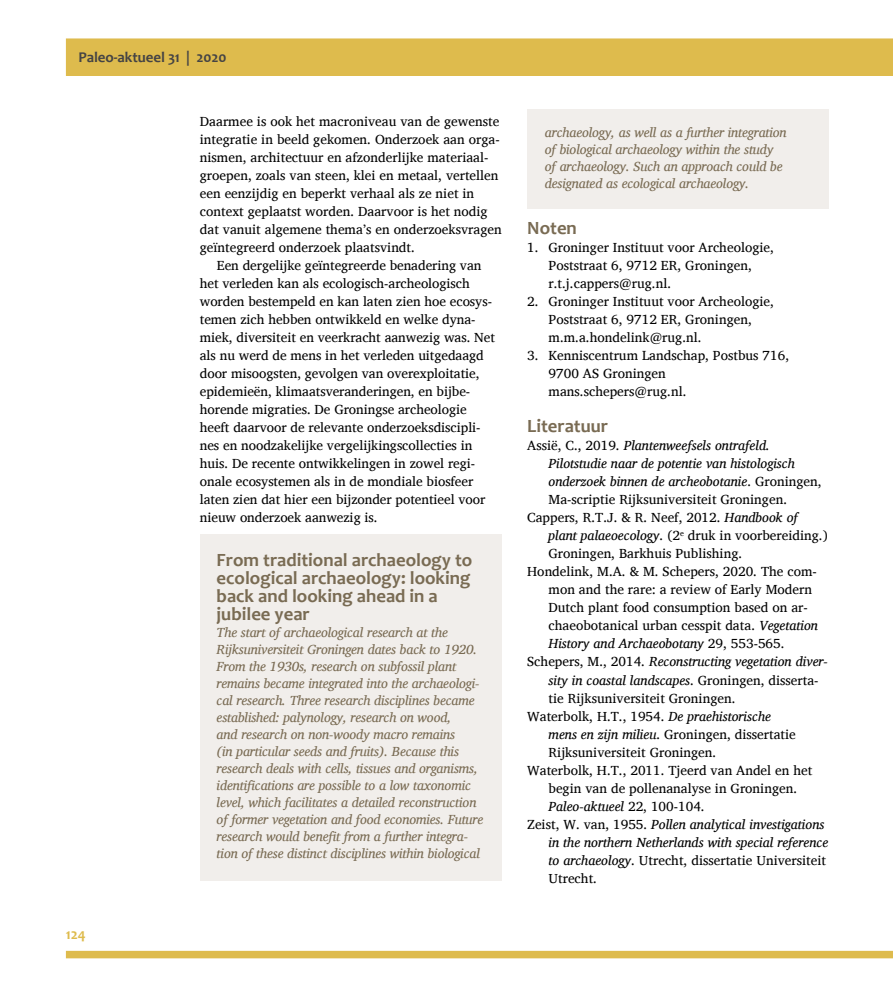
<style>
.page{position:relative;width:893px;height:1000px;background:#fff}
.page>*{position:absolute;margin:0;border:0;box-sizing:border-box;transform-origin:0 0}
.t1{font:700 18.75px/18px "Candara";color:#796b53}
.t2{font:700 15px "Candara";letter-spacing:-.005em;color:#454444}
.t3{font:700 15px "Candara";color:#debb4d}
.t4{font:13.5px/18px "Charis SIL";color:#000}
.t5{font:italic 13.5px/17px "Charis SIL";letter-spacing:-.01em;color:#796b53}
.t6{font:italic 13.5px "Charis SIL";color:#000}
.s1{font-style:normal}
.s2{font-style:italic}
</style>
<div class="page">
<div style="left:66px;top:38px;width:827px;height:38px;background:#debb4d"></div>
<div style="left:66px;top:950px;width:827px;height:8px;background:#debb4d"></div>
<div style="left:200px;top:534px;width:302px;height:346px;background:#f1eeeb"></div>
<div style="left:527px;top:110px;width:302px;height:99px;background:#f1eeeb"></div>
<p class="t2" style="left:79px;top:48px;width:149px">Paleo-aktueel 31 | 2020</p>
<p class="t4" style="left:200px;top:112px;width:301px">Daarmee is ook het macroniveau van de gewenste</p>
<p class="t4" style="left:200px;top:130px;width:301px">integratie in beeld gekomen. Onderzoek aan orga-</p>
<p class="t4" style="left:200px;top:148px;width:290px">nismen, architectuur en afzonderlijke materiaal-</p>
<p class="t4" style="left:200px;top:166px;width:300px">groepen, zoals van steen, klei en metaal, vertellen</p>
<p class="t4" style="left:200px;top:184px;width:276px">een eenzijdig en beperkt verhaal als ze niet in</p>
<p class="t4" style="left:200px;top:202px;width:289px">context geplaatst worden. Daarvoor is het nodig</p>
<p class="t4" style="left:200px;top:220px;width:303px">dat vanuit algemene thema’s en onderzoeksvragen</p>
<p class="t4" style="left:200px;top:238px;width:217px">geïntegreerd onderzoek plaatsvindt.</p>
<p class="t4" style="left:217px;top:256px;width:266px">Een dergelijke geïntegreerde benadering van</p>
<p class="t4" style="left:200px;top:274px;width:271px">het verleden kan als ecologisch-archeologisch</p>
<p class="t4" style="left:200px;top:292px;width:294px">worden bestempeld en kan laten zien hoe ecosys-</p>
<p class="t4" style="left:200px;top:310px;width:277px">temen zich hebben ontwikkeld en welke dyna-</p>
<p class="t4" style="left:200px;top:328px;width:297px">miek, diversiteit en veerkracht aanwezig was. Net</p>
<p class="t4" style="left:200px;top:346px;width:285px">als nu werd de mens in het verleden uitgedaagd</p>
<p class="t4" style="left:200px;top:364px;width:281px">door misoogsten, gevolgen van overexploitatie,</p>
<p class="t4" style="left:200px;top:382px;width:272px">epidemieën, klimaatsveranderingen, en bijbe-</p>
<p class="t4" style="left:200px;top:400px;width:268px">horende migraties. De Groningse archeologie</p>
<p class="t4" style="left:200px;top:418px;width:282px">heeft daarvoor de relevante onderzoeksdiscipli-</p>
<p class="t4" style="left:200px;top:436px;width:274px">nes en noodzakelijke vergelijkingscollecties in</p>
<p class="t4" style="left:200px;top:454px;width:277px">huis. De recente ontwikkelingen in zowel regi-</p>
<p class="t4" style="left:200px;top:472px;width:275px">onale ecosystemen als in de mondiale biosfeer</p>
<p class="t4" style="left:200px;top:490px;width:287px">laten zien dat hier een bijzonder potentieel voor</p>
<p class="t4" style="left:200px;top:508px;width:179px">nieuw onderzoek aanwezig is.</p>
<p class="t3" style="left:66px;top:924px;width:22px">124</p>
<h1 class="t1" style="left:217px;top:550px;width:257px">From traditional archaeology to ecological archaeology: looking back and looking ahead in a jubilee year</h1>
<p class="t5" style="left:217px;top:624px;width:268px">The start of archaeological research at the Rijksuniversiteit Groningen dates back to 1920.<br>From the 1930s, research on subfossil plant remains became integrated into the archaeologi&shy;cal research. Three research disciplines became established: palynology, research on wood,<br>and research on non-woody macro remains<br>(in particular seeds and fruits). Because this research deals with cells, tissues and organisms, identifications are possible to a low taxonomic level, which facilitates a detailed reconstruction of former vegetation and food economies. Future research would benefit from a further integra&shy;tion of these distinct disciplines within biological</p>
<p class="t5" style="left:545px;top:124px;width:243px">archaeology, as well as a further integration of biological archaeology within the study of archaeology. Such an approach could be designated as ecological archaeology.</p>
<h1 class="t1" style="left:527px;top:219px;width:51px">Noten</h1>
<p class="t4" style="left:549px;top:238px;width:227px;text-indent:-21px">1. Groninger Instituut voor Archeologie,<br>Poststraat 6, 9712 ER, Groningen, r.t.j.cappers@rug.nl.</p>
<p class="t4" style="left:549px;top:292px;width:227px;text-indent:-21px">2. Groninger Instituut voor Archeologie,<br>Poststraat 6, 9712 ER, Groningen, m.m.a.hondelink@rug.nl.</p>
<p class="t4" style="left:549px;top:346px;width:242px;text-indent:-21px">3. Kenniscentrum Landschap, Postbus 716,<br>9700 AS Groningen mans.schepers@rug.nl.</p>
<h1 class="t1" style="left:527px;top:417px;width:82px">Literatuur</h1>
<p class="t6" style="left:527px;top:437px;width:244px"><span class="s1">Assië, C., 2019.</span> Plantenweefsels ontrafeld.</p>
<p class="t6" style="left:549px;top:455px;width:248px">Pilotstudie naar de potentie van histologisch</p>
<p class="t6" style="left:549px;top:473px;width:275px">onderzoek binnen de archeobotanie<span class="s1">. Groningen,</span></p>
<p class="t4" style="left:549px;top:490px;width:240px">Ma-scriptie Rijksuniversiteit Groningen.</p>
<p class="t4" style="left:527px;top:508px;width:272px">Cappers, R.T.J. &amp; R. Neef, 2012. <span class="s2">Handbook of</span></p>
<p class="t4" style="left:548px;top:526px;width:281px"><span class="s2">plant palaeoecology</span>. (2<sup>e</sup> druk in voorbereiding.)</p>
<p class="t4" style="left:549px;top:544px;width:195px">Groningen, Barkhuis Publishing.</p>
<p class="t4" style="left:527px;top:562px;width:291px">Hondelink, M.A. &amp; M. Schepers, 2020. The com-</p>
<p class="t4" style="left:549px;top:580px;width:265px">mon and the rare: a review of Early Modern</p>
<p class="t4" style="left:549px;top:598px;width:261px">Dutch plant food consumption based on ar-</p>
<p class="t4" style="left:549px;top:616px;width:271px">chaeobotanical urban cesspit data. <span class="s2">Vegetation</span></p>
<p class="t6" style="left:549px;top:635px;width:238px">History and Archaeobotany <span class="s1">29, 553-565.</span></p>
<p class="t6" style="left:527px;top:653px;width:302px"><span class="s1">Schepers, M., 2014.</span> Reconstructing vegetation diver-</p>
<p class="t6" style="left:548px;top:671px;width:271px">sity in coastal landscapes<span class="s1">. Groningen, disserta-</span></p>
<p class="t4" style="left:548px;top:688px;width:188px">tie Rijksuniversiteit Groningen.</p>
<p class="t4" style="left:527px;top:706px;width:245px">Waterbolk, H.T., 1954. <span class="s2">De praehistorische</span></p>
<p class="t4" style="left:548px;top:724px;width:249px"><span class="s2">mens en zijn milieu</span>. Groningen, dissertatie</p>
<p class="t4" style="left:548px;top:742px;width:169px">Rijksuniversiteit Groningen.</p>
<p class="t4" style="left:527px;top:760px;width:287px">Waterbolk, H.T., 2011. Tjeerd van Andel en het</p>
<p class="t4" style="left:548px;top:778px;width:250px">begin van de pollenanalyse in Groningen.</p>
<p class="t6" style="left:548px;top:797px;width:158px">Paleo-aktueel <span class="s1">22, 100-104.</span></p>
<p class="t6" style="left:527px;top:815px;width:299px"><span class="s1">Zeist, W. van, 1955.</span> Pollen analytical investigations</p>
<p class="t6" style="left:548px;top:833px;width:281px">in the northern Netherlands with special reference</p>
<p class="t4" style="left:548px;top:850px;width:279px"><span class="s2">to archaeology</span>. Utrecht, dissertatie Universiteit</p>
<p class="t4" style="left:548px;top:868px;width:50px">Utrecht.</p>
</div>
